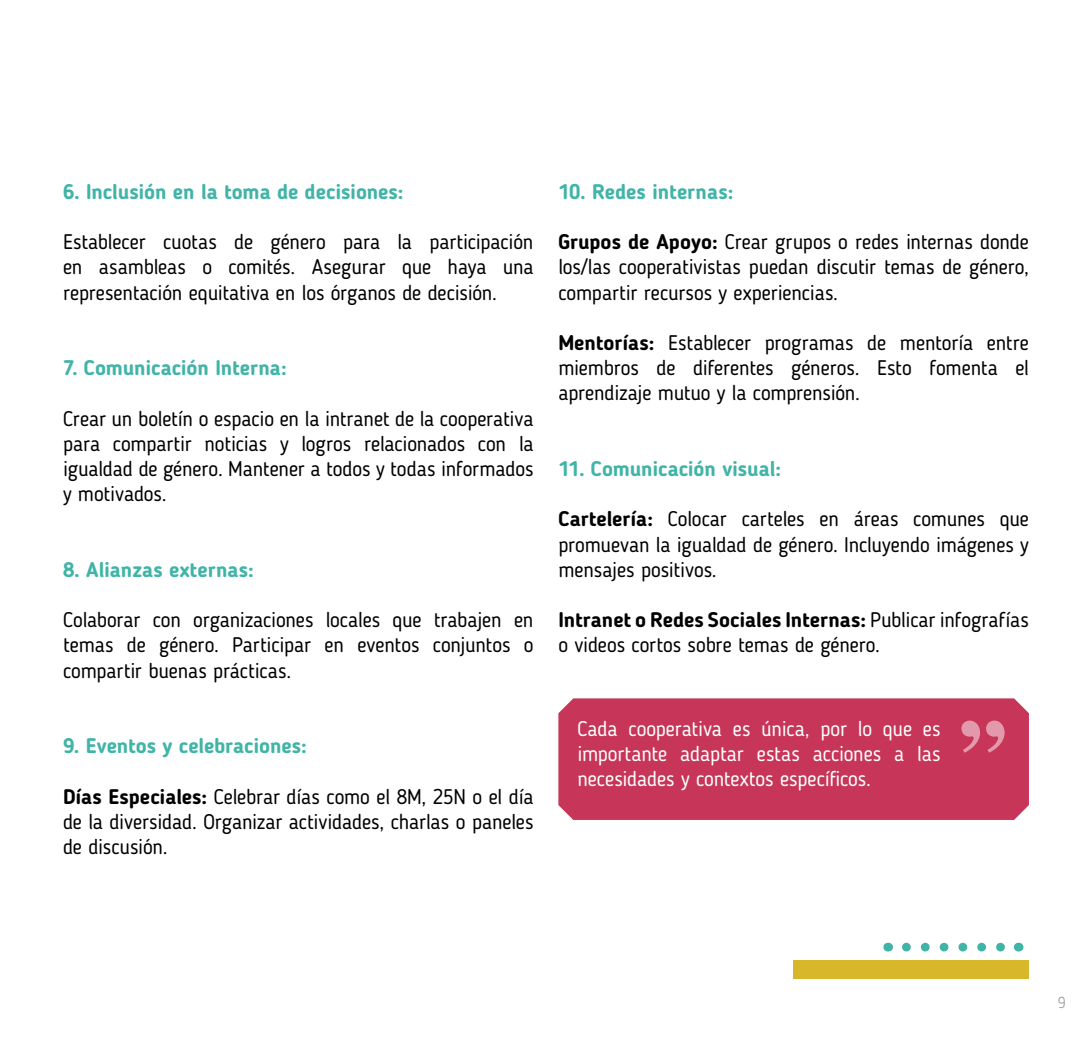
<style>
.page{position:relative;width:1092px;height:1042px;background:#fff}
.page>*{position:absolute;margin:0;border:0;box-sizing:border-box;transform-origin:0 0}
.t1{font:700 96.25px "Century";color:#fff}
.t2{font:21px/25.2px "Blogger Sans";letter-spacing:-.01em;color:#000;text-align:justify}
.t3{font:700 21px "Blogger Sans";letter-spacing:-.005em;color:#40b4a7}
.t4{font:21px/25.2px "Blogger Sans";letter-spacing:-.005em;color:#fff;text-align:justify}
.t5{font:300 15.75px "Blogger Sans";color:#9c9e9f}
.s1{font-weight:700}
</style>
<div class="page">
<div style="left:558px;top:698px;width:470px;height:122px;background:#c73558"></div>
<div style="left:793px;top:960px;width:235px;height:18px;background:#d8b72b"></div>
<svg style="left:906px;top:943px;width:99px;height:8px"></svg>
<p class="t3" style="left:63px;top:179px;width:342px">6. Inclusión en la toma de decisiones:</p>
<p class="t2" style="left:63px;top:229px;width:472px">Establecer cuotas de género para la participación en asambleas o comités. Asegurar que haya una representación equitativa en los órganos de decisión.</p>
<p class="t3" style="left:63px;top:355px;width:225px">7. Comunicación Interna:</p>
<p class="t2" style="left:63px;top:406px;width:472px">Crear un boletín o espacio en la intranet de la cooperativa para compartir noticias y logros relacionados con la igualdad de género. Mantener a todos y todas informados y motivados.</p>
<p class="t3" style="left:63px;top:557px;width:192px">8. Alianzas externas:</p>
<p class="t2" style="left:63px;top:607px;width:472px">Colaborar con organizaciones locales que trabajen en temas de género. Participar en eventos conjuntos o compartir buenas prácticas.</p>
<p class="t3" style="left:63px;top:733px;width:245px">9. Eventos y celebraciones:</p>
<p class="t2" style="left:63px;top:784px;width:472px"><span class="s1">Días Especiales:</span> Celebrar días como el 8M, 25N o el día de la diversidad. Organizar actividades, charlas o paneles de discusión.</p>
<p class="t3" style="left:558px;top:179px;width:176px">10. Redes internas:</p>
<p class="t2" style="left:558px;top:229px;width:472px"><span class="s1">Grupos de Apoyo:</span> Crear grupos o redes internas donde los/las cooperativistas puedan discutir temas de género, compartir recursos y experiencias.</p>
<p class="t2" style="left:558px;top:330px;width:472px"><span class="s1">Mentorías:</span> Establecer programas de mentoría entre miembros de diferentes géneros. Esto fomenta el aprendizaje mutuo y la comprensión.</p>
<p class="t3" style="left:558px;top:456px;width:224px">11. Comunicación visual:</p>
<p class="t2" style="left:558px;top:506px;width:472px"><span class="s1">Cartelería:</span> Colocar carteles en áreas comunes que promuevan la igualdad de género. Incluyendo imágenes y mensajes positivos.</p>
<p class="t2" style="left:558px;top:607px;width:472px"><span class="s1">Intranet o Redes Sociales Internas:</span> Publicar infografías o videos cortos sobre temas de género.</p>
<p class="t4" style="left:577px;top:716px;width:364px">Cada cooperativa es única, por lo que es importante adaptar estas acciones a las necesidades y contextos específicos.</p>
<h1 class="t1" style="left:960px;top:696px;width:48px">”</h1>
<p class="t5" style="left:1057px;top:992px;width:9px">9</p>
</div>
